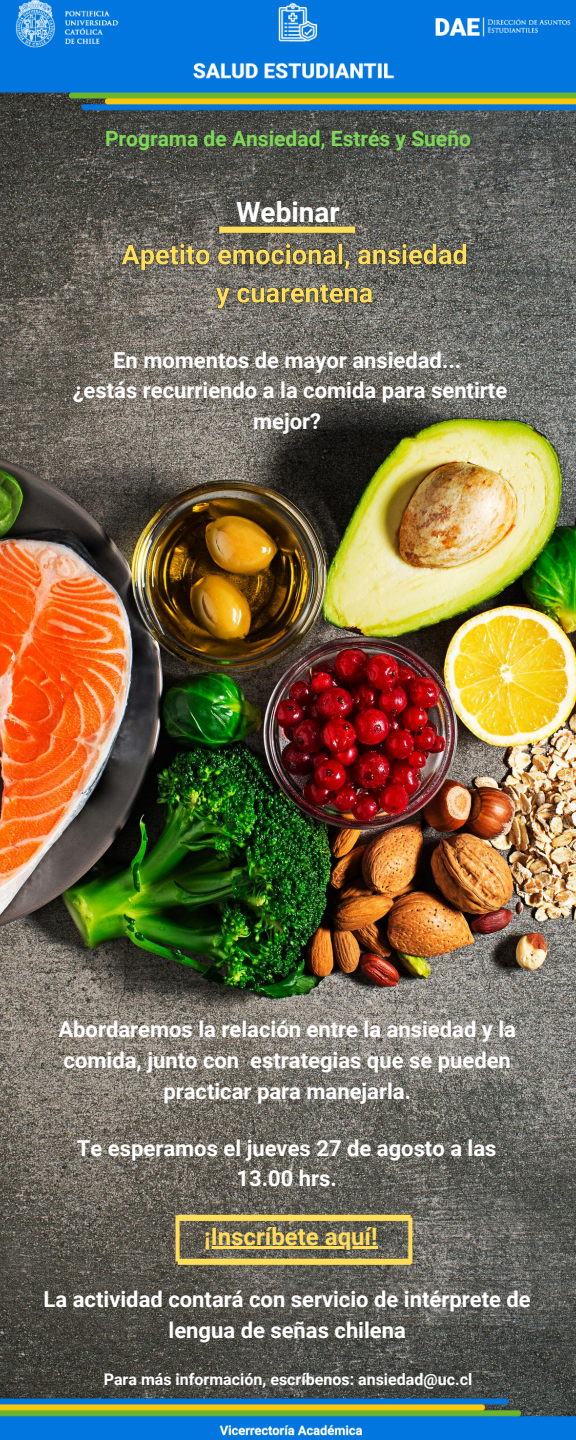
<style>
.page{position:relative;width:576px;height:1440px;background:#fff}
.page>*{position:absolute;margin:0;border:0;box-sizing:border-box;transform-origin:0 0}
.t1{font:700 28px "Roboto";color:#fff}
.t2{font:700 24px "Roboto";color:#ffde59}
.t3{font:700 22px/30.8px "Roboto";color:#fff;text-align:center}
.t4{font:700 21px "Roboto";color:#7ed957}
.t5{font:700 16px "Roboto";color:#fff}
</style>
<div class="page">
<img style="left:0;top:0;width:576px;height:1440px">
<img style="left:114px;top:233px;width:360px;height:84px">
<svg style="left:219px;top:227px;width:136px;height:6px"></svg>
<svg style="left:176px;top:1215px;width:236px;height:50px;background:#918557"></svg>
<p class="t4" style="left:105px;top:127px;width:367px">Programa de Ansiedad, Estrés y Sueño</p>
<p class="t1" style="left:236px;top:196px;width:105px">Webinar</p>
<p class="t3" style="left:73px;top:345px;width:436px;line-height:30.5px">En momentos de mayor ansiedad...<br>¿estás recurriendo a la comida para sentirte mejor?</p>
<p class="t3" style="left:58px;top:1014px;width:459px">Abordaremos la relación entre la ansiedad y la comida, junto con estrategias que se pueden practicar para manejarla.</p>
<p class="t3" style="left:77px;top:1133px;width:421px">Te esperamos el jueves 27 de agosto a las<br>13.00 hrs.</p>
<p class="t2" style="left:204px;top:1222px;width:175px">¡Inscríbete aquí!</p>
<p class="t3" style="left:44px;top:1284px;width:489px">La actividad contará con servicio de intérprete de lengua de señas chilena</p>
<p class="t5" style="left:104px;top:1370px;width:370px">Para más información, escríbenos: ansiedad@uc.cl</p>
</div>
